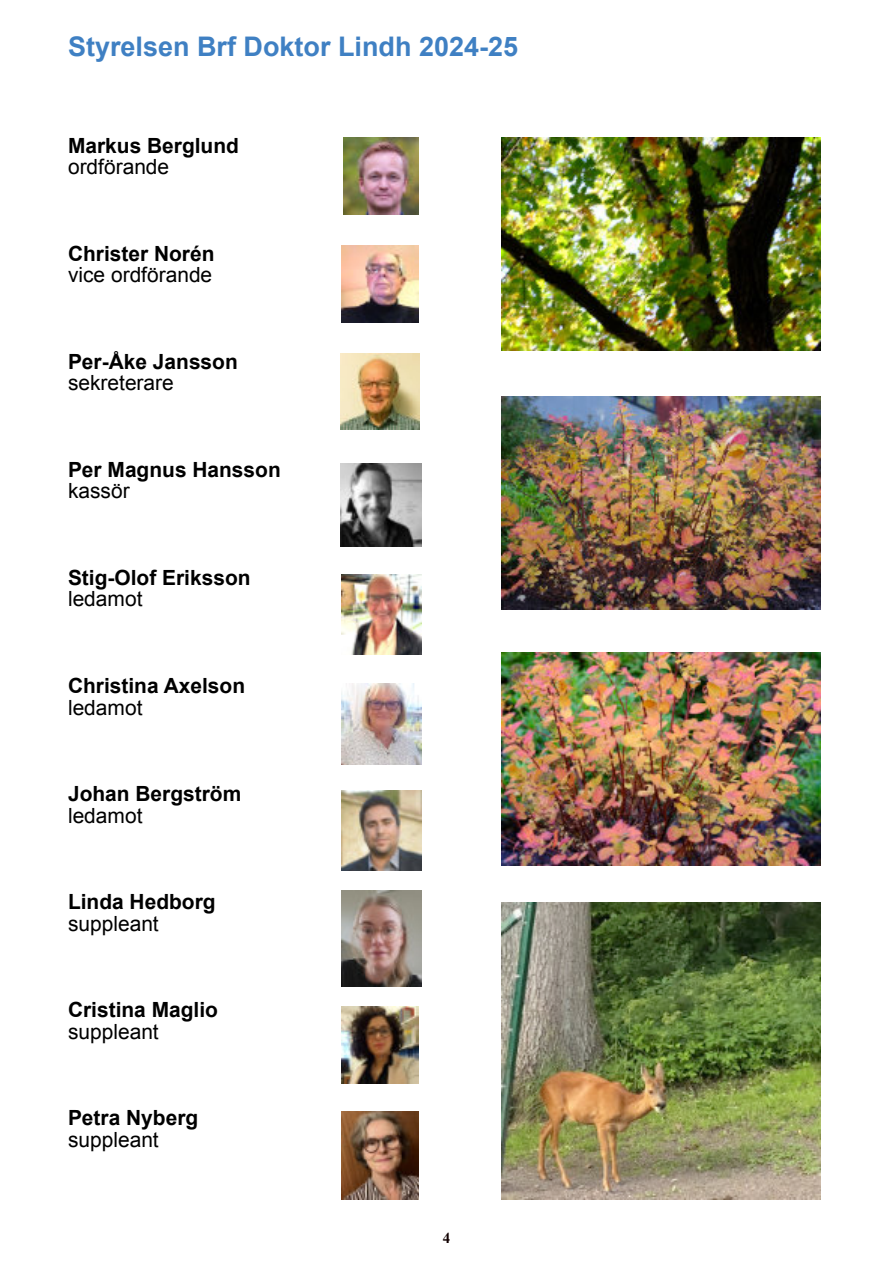
<style>
.page{position:relative;width:893px;height:1263px;background:#fff}
.page>*{position:absolute;margin:0;border:0;box-sizing:border-box;transform-origin:0 0}
.t1{font:700 27px "Arial";color:#3f80c3}
.t2{font:700 20.85px "Arial";color:#000}
.t3{font:20.85px "Arial";color:#000}
.t4{font:700 15px "Times New Roman";color:#110001}
</style>
<div class="page">
<img style="left:340px;top:464px;width:82px;height:82px">
<img style="left:343px;top:138px;width:75px;height:76px">
<img style="left:342px;top:246px;width:76px;height:76px">
<img style="left:340px;top:353px;width:80px;height:77px">
<img style="left:341px;top:575px;width:81px;height:80px">
<img style="left:342px;top:683px;width:80px;height:82px">
<img style="left:342px;top:791px;width:80px;height:80px">
<img style="left:342px;top:1006px;width:76px;height:77px">
<img style="left:501px;top:902px;width:319px;height:297px">
<img style="left:501px;top:652px;width:319px;height:213px">
<img style="left:501px;top:397px;width:319px;height:213px">
<img style="left:501px;top:138px;width:319px;height:212px">
<img style="left:342px;top:891px;width:80px;height:95px">
<img style="left:342px;top:1111px;width:76px;height:88px">
<p class="t1" style="left:68px;top:36px;width:452px">Styrelsen Brf Doktor Lindh 2024-25</p>
<p class="t2" style="left:68px;top:137px;width:172px">Markus Berglund</p>
<p class="t3" style="left:68px;top:159px;width:103px">ordförande</p>
<p class="t2" style="left:68px;top:245px;width:148px">Christer Norén</p>
<p class="t3" style="left:68px;top:267px;width:146px">vice ordförande</p>
<p class="t2" style="left:68px;top:354px;width:171px">Per-Åke Jansson</p>
<p class="t3" style="left:68px;top:375px;width:107px">sekreterare</p>
<p class="t2" style="left:68px;top:462px;width:214px">Per Magnus Hansson</p>
<p class="t3" style="left:68px;top:483px;width:63px">kassör</p>
<p class="t2" style="left:68px;top:570px;width:184px">Stig-Olof Eriksson</p>
<p class="t3" style="left:68px;top:591px;width:76px">ledamot</p>
<p class="t2" style="left:68px;top:678px;width:179px">Christina Axelson</p>
<p class="t3" style="left:68px;top:699px;width:76px">ledamot</p>
<p class="t2" style="left:68px;top:786px;width:175px">Johan Bergström</p>
<p class="t3" style="left:68px;top:807px;width:76px">ledamot</p>
<p class="t2" style="left:68px;top:894px;width:149px">Linda Hedborg</p>
<p class="t3" style="left:68px;top:915px;width:92px">suppleant</p>
<p class="t2" style="left:68px;top:1002px;width:151px">Cristina Maglio</p>
<p class="t3" style="left:68px;top:1023px;width:92px">suppleant</p>
<p class="t2" style="left:68px;top:1110px;width:132px">Petra Nyberg</p>
<p class="t3" style="left:68px;top:1131px;width:92px">suppleant</p>
<p class="t4" style="left:443px;top:1233px;width:9px">4</p>
</div>
